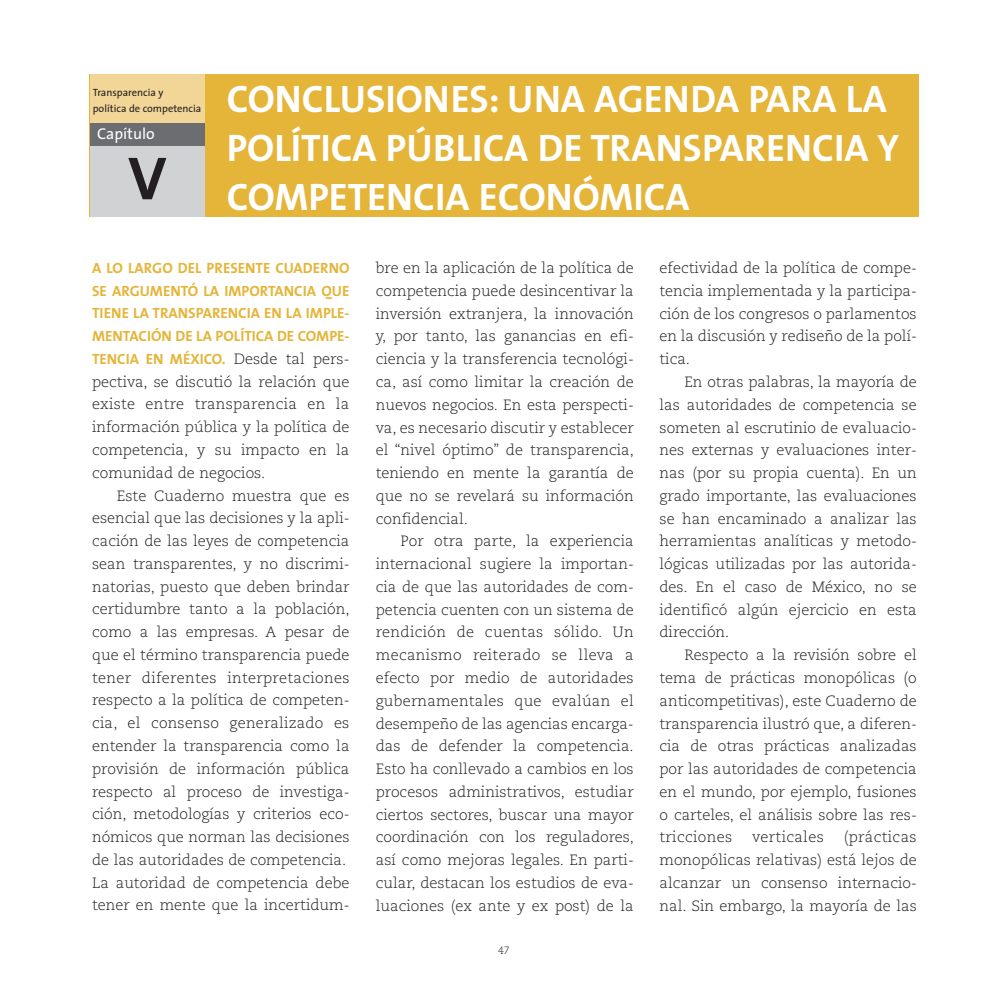
<style>
.page{position:relative;width:993px;height:993px;background:#fff}
.page>*{position:absolute;margin:0;border:0;box-sizing:border-box;transform-origin:0 0}
.t1{font:61.25px "The Mix Bold Caps";color:#231f20}
.t2{font:700 38.5px/49px "The Mix";color:#fff}
.t3{font:15.75px "The Sans";color:#fff}
.t4{font:300 14.88px/22.8px "Caecilia";color:#231f20;text-align:justify}
.t5{font:700 14.88px/22.8px "The Sans";color:#e5b53a;text-align:justify}
.t6{font:300 14.88px "Caecilia";letter-spacing:.02em;color:#231f20}
.t7{font:10.5px/15.8px "The Sans";color:#231f20}
.t8{font:300 10.5px "Caecilia";color:#231f20}
.s1{font-family:"Caecilia";font-weight:300;color:#231f20}
</style>
<div class="page">
<div style="left:90px;top:75px;width:828px;height:142px;background:#e5b53a"></div>
<div style="left:90px;top:75px;width:114px;height:142px;background:#d1d2d4"></div>
<div style="left:90px;top:122px;width:114px;height:24px;background:#6c6d70"></div>
<div style="left:90px;top:75px;width:114px;height:48px;background:#f2d698"></div>
<p class="t7" style="left:93px;top:86px;width:110px">Transparencia y<br>política de competencia</p>
<p class="t3" style="left:97px;top:127px;width:59px">Capítulo</p>
<h1 class="t1" style="left:128px;top:158px;width:40px">V</h1>
<h2 class="t2" style="left:227px;top:79px;width:673px">CONCLUSIONES: UNA AGENDA PARA LA<br>POLÍTICA PÚBLICA DE TRANSPARENCIA Y<br>COMPETENCIA ECONÓMICA</h2>
<p class="t5" style="left:92px;top:258px;width:259px">A LO LARGO DEL PRESENTE CUADERNO SE ARGUMENTÓ LA IMPORTANCIA QUE TIENE LA TRANSPARENCIA EN LA IMPLE-MENTACIÓN DE LA POLÍTICA DE COMPE-TENCIA EN MÉXICO. <span class="s1">Desde tal pers-</span></p>
<p class="t4" style="left:92px;top:371px;width:259px">pectiva, se discutió la relación que existe entre transparencia en la información pública y la política de competencia, y su impacto en la comunidad de negocios.</p>
<p class="t4" style="left:92px;top:485px;width:259px;text-align:left;text-indent:25px">Este Cuaderno muestra que es esencial que las decisiones y la apli&shy;cación de las leyes de competencia sean transparentes, y no discrimi&shy;natorias, puesto que deben brindar certidumbre tanto a la población, como a las empresas. A pesar de que el término transparencia puede tener diferentes interpretaciones respecto a la política de competen&shy;cia, el consenso generalizado es entender la transparencia como la provisión de información pública respecto al proceso de investiga&shy;ción, metodologías y criterios eco&shy;nómicos que norman las decisiones de las autoridades de competencia.<br>La autoridad de competencia debe tener en mente que la incertidum-</p>
<p class="t4" style="left:375px;top:258px;width:259px">bre en la aplicación de la política de competencia puede desincentivar la inversión extranjera, la innovación y, por tanto, las ganancias en efi&shy;ciencia y la transferencia tecnológi&shy;ca, así como limitar la creación de nuevos negocios. En esta perspecti&shy;va, es necesario discutir y establecer el “nivel óptimo” de transparencia, teniendo en mente la garantía de que no se revelará su información confidencial.</p>
<p class="t4" style="left:375px;top:531px;width:259px;text-indent:25px">Por otra parte, la experiencia internacional sugiere la importan&shy;cia de que las autoridades de com&shy;petencia cuenten con un sistema de rendición de cuentas sólido. Un mecanismo reiterado se lleva a efecto por medio de autoridades gubernamentales que evalúan el desempeño de las agencias encarga&shy;das de defender la competencia.<br>Esto ha conllevado a cambios en los procesos administrativos, estudiar ciertos sectores, buscar una mayor coordinación con los reguladores, así como mejoras legales. En parti&shy;cular, destacan los estudios de eva&shy;luaciones (ex ante y ex post) de la</p>
<p class="t8" style="left:498px;top:945px;width:13px">47</p>
<p class="t4" style="left:659px;top:258px;width:259px">efectividad de la política de compe&shy;tencia implementada y la participa&shy;ción de los congresos o parlamentos en la discusión y rediseño de la polí&shy;tica.</p>
<p class="t4" style="left:659px;top:371px;width:259px;text-indent:25px">En otras palabras, la mayoría de las autoridades de competencia se someten al escrutinio de evaluacio&shy;nes externas y evaluaciones inter&shy;nas (por su propia cuenta). En un grado importante, las evaluaciones se han encaminado a analizar las herramientas analíticas y metodo&shy;lógicas utilizadas por las autorida&shy;des. En el caso de México, no se identificó algún ejercicio en esta dirección.</p>
<p class="t4" style="left:659px;top:644px;width:259px;text-indent:25px">Respecto a la revisión sobre el tema de prácticas monopólicas (o anticompetitivas), este Cuaderno de transparencia ilustró que, a diferen&shy;cia de otras prácticas analizadas por las autoridades de competencia en el mundo, por ejemplo, fusiones o carteles, el análisis sobre las res&shy;tricciones</p>
<p class="t4" style="left:659px;top:826px;width:259px;text-indent:184px">(prácticas monopólicas relativas) está lejos de alcanzar un consenso internacio&shy;nal. Sin embargo, la mayoría de las</p>
<p class="t6" style="left:751px;top:830px;width:73px">verticales</p>
</div>
